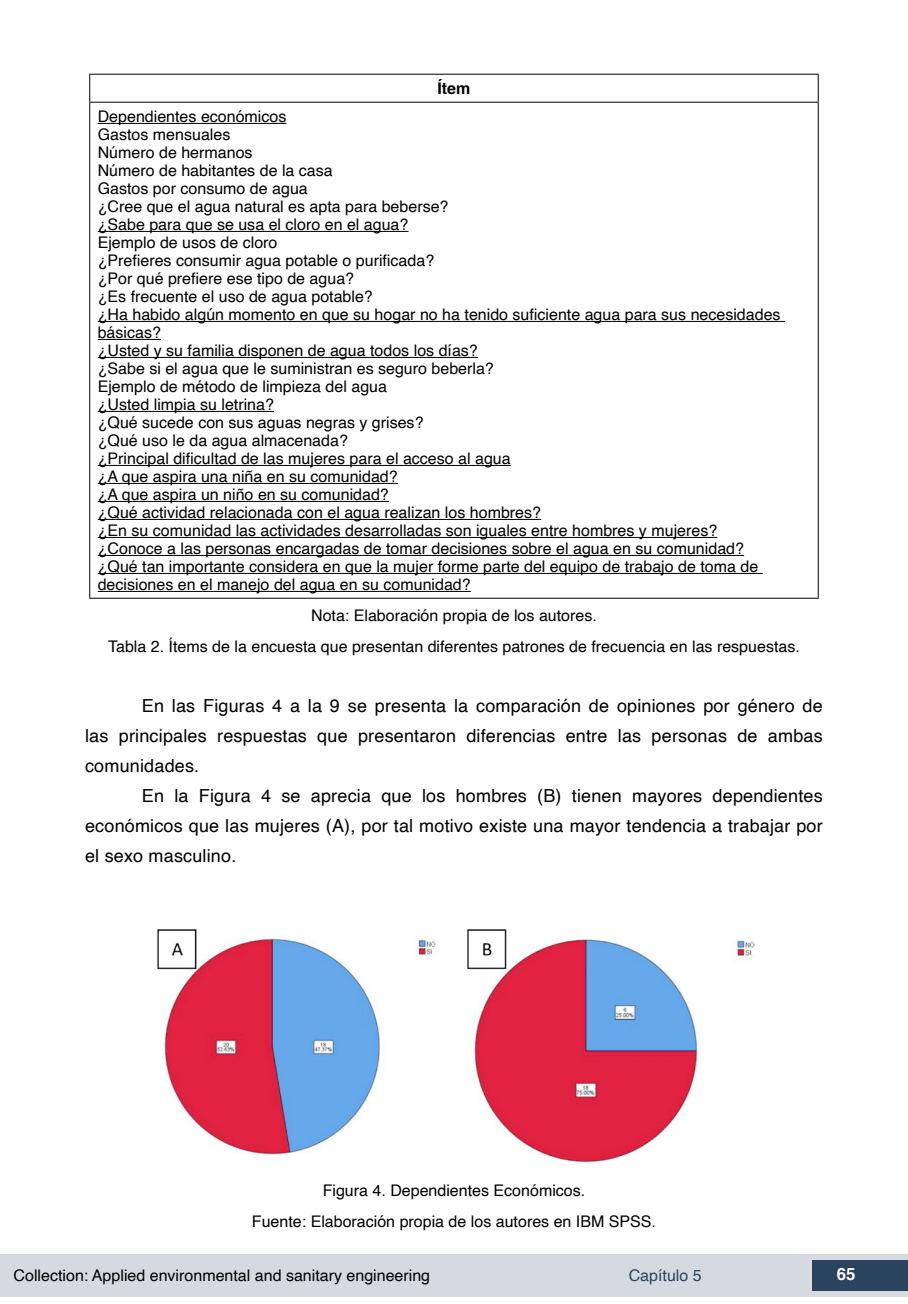
<style>
.page{position:relative;width:908px;height:1304px;background:#fff}
.page>*{position:absolute;margin:0;border:0;box-sizing:border-box;transform-origin:0 0}
.t1{font:18px/30px "Helvetica";letter-spacing:.01em;color:#000;text-align:justify}
.t2{font:700 16.8px "Helvetica";color:#fff}
.t3{font:16px/18px "Helvetica";color:#000;text-align:center}
.t4{font:16px "Helvetica";color:#2a435e}
.t5{font:700 16px "Helvetica";color:#000}
</style>
<div class="page">
<div style="left:0;top:1254px;width:906px;height:43px;background:#d4dadf"></div>
<div style="left:812px;top:1261px;width:95px;height:30px;background:#2a435e"></div>
<hr style="left:89px;top:74px;width:729px;height:1px;background:#000">
<svg style="left:89px;top:75px;width:1px;height:27px"></svg>
<svg style="left:817px;top:75px;width:1px;height:27px"></svg>
<hr style="left:89px;top:102px;width:729px;height:1px;background:#000">
<hr style="left:89px;top:103px;width:1px;height:495px;background:#000">
<hr style="left:817px;top:103px;width:1px;height:495px;background:#000">
<hr style="left:89px;top:598px;width:729px;height:1px;background:#000">
<hr style="left:98px;top:123px;width:188px;height:1px;background:#000">
<hr style="left:98px;top:231px;width:310px;height:1px;background:#000">
<hr style="left:98px;top:321px;width:686px;height:1px;background:#000">
<hr style="left:98px;top:339px;width:63px;height:1px;background:#000">
<hr style="left:98px;top:357px;width:379px;height:1px;background:#000">
<hr style="left:98px;top:411px;width:176px;height:1px;background:#000">
<hr style="left:98px;top:465px;width:412px;height:1px;background:#000">
<hr style="left:98px;top:483px;width:299px;height:1px;background:#000">
<hr style="left:98px;top:501px;width:291px;height:1px;background:#000">
<hr style="left:98px;top:519px;width:443px;height:1px;background:#000">
<hr style="left:98px;top:537px;width:619px;height:1px;background:#000">
<hr style="left:98px;top:555px;width:645px;height:1px;background:#000">
<hr style="left:98px;top:573px;width:664px;height:1px;background:#000">
<hr style="left:98px;top:591px;width:372px;height:1px;background:#000">
<img style="left:157px;top:929px;width:598px;height:234px">
<p class="t5" style="left:437px;top:76px;width:34px">Ítem</p>
<p class="t3" style="left:98px;top:108px;width:684px;text-align:left">Dependientes económicos<br>Gastos mensuales<br>Número de hermanos<br>Número de habitantes de la casa<br>Gastos por consumo de agua<br>¿Cree que el agua natural es apta para beberse?<br>¿Sabe para que se usa el cloro en el agua?<br>Ejemplo de usos de cloro<br>¿Prefieres consumir agua potable o purificada?<br>¿Por qué prefiere ese tipo de agua?<br>¿Es frecuente el uso de agua potable?<br>¿Ha habido algún momento en que su hogar no ha tenido suficiente agua para sus necesidades básicas?<br>¿Usted y su familia disponen de agua todos los días?<br>¿Sabe si el agua que le suministran es seguro beberla?<br>Ejemplo de método de limpieza del agua<br>¿Usted limpia su letrina?<br>¿Qué sucede con sus aguas negras y grises?<br>¿Qué uso le da agua almacenada?<br>¿Principal dificultad de las mujeres para el acceso al agua<br>¿A que aspira una niña en su comunidad?<br>¿A que aspira un niño en su comunidad?<br>¿Qué actividad relacionada con el agua realizan los hombres?<br>¿En su comunidad las actividades desarrolladas son iguales entre hombres y mujeres? ¿Conoce a las personas encargadas de tomar decisiones sobre el agua en su comunidad? ¿Qué tan importante considera en que la mujer forme parte del equipo de trabajo de toma de decisiones en el manejo del agua en su comunidad?</p>
<p class="t3" style="left:108px;top:601px;width:693px;line-height:30.6px">Nota: Elaboración propia de los autores.<br>Tabla 2. Ítems de la encuesta que presentan diferentes patrones de frecuencia en las respuestas.</p>
<p class="t1" style="left:85px;top:691px;width:738px;text-indent:57px">En las Figuras 4 a la 9 se presenta la comparación de opiniones por género de las principales respuestas que presentaron diferencias entre las personas de ambas comunidades.</p>
<p class="t1" style="left:85px;top:781px;width:738px;text-indent:57px">En la Figura 4 se aprecia que los hombres (B) tienen mayores dependientes económicos que las mujeres (A), por tal motivo existe una mayor tendencia a trabajar por el sexo masculino.</p>
<p class="t3" style="left:252px;top:1176px;width:405px;line-height:30.6px">Figura 4. Dependientes Económicos.<br>Fuente: Elaboración propia de los autores en IBM SPSS.</p>
<p class="t3" style="left:14px;top:1267px;width:418px">Collection: Applied environmental and sanitary engineering</p>
<p class="t4" style="left:628px;top:1263px;width:74px">Capítulo 5</p>
<p class="t2" style="left:836px;top:1261px;width:20px">65</p>
</div>
